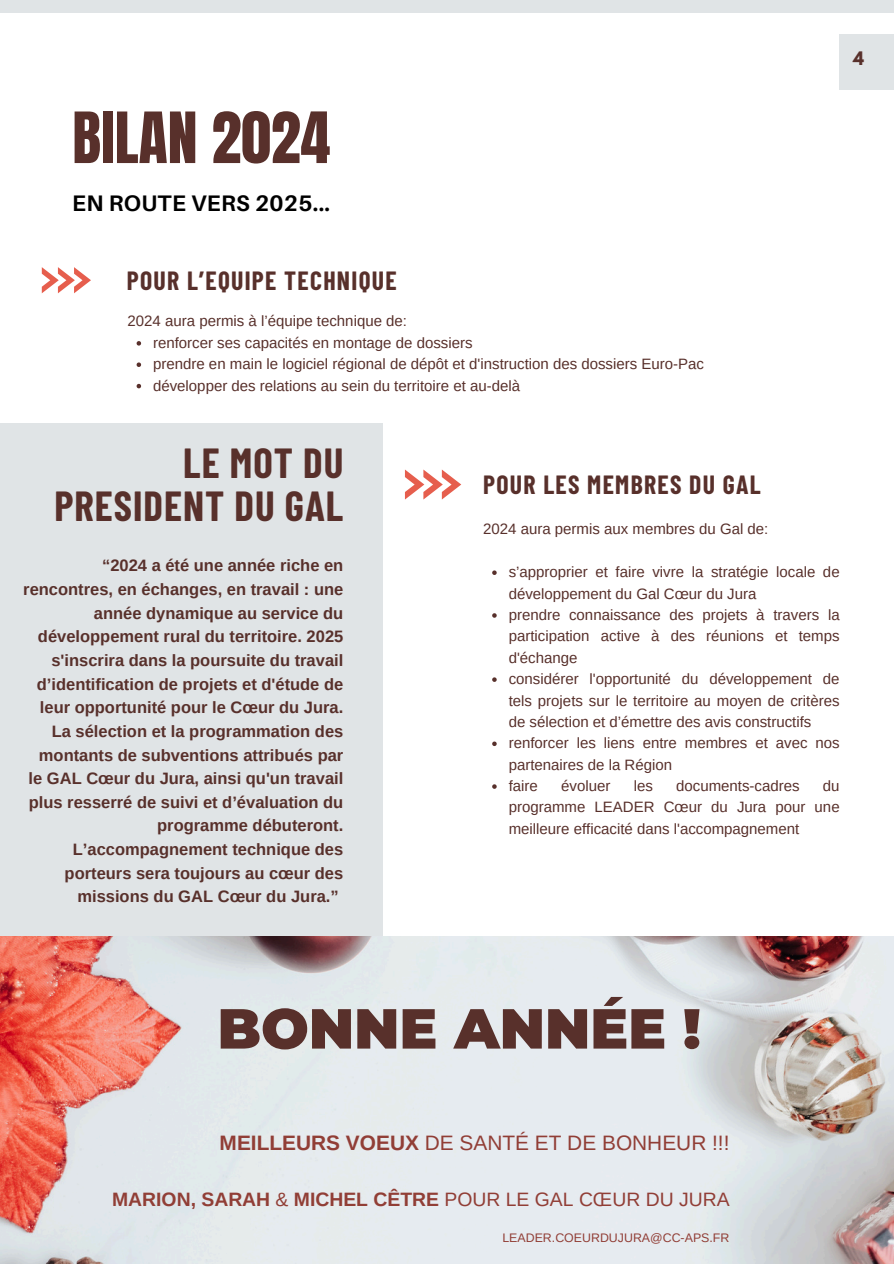
<style>
.page{position:relative;width:894px;height:1264px;background:#fff}
.page>*{position:absolute;margin:0;border:0;box-sizing:border-box;transform-origin:0 0}
.t1{font:60px "Anton";color:#58302b}
.t2{font:900 56.25px "Montserrat";color:#58302b}
.t3{font:700 41.1px/42.8px "Barlow Condensed";letter-spacing:.025em;color:#58302b;text-align:right}
.t4{font:700 25.65px "Barlow Condensed";letter-spacing:.05em;color:#58302b}
.t5{font:700 22.5px "Aileron";letter-spacing:.015em;color:#000}
.t6{font:20.85px "Arimo";color:#913e36}
.t7{font:700 19.35px "Arimo";color:#913e36}
.t8{font:700 16.5px/23.7px "Arimo";color:#58302b;text-align:right}
.t9{font:700 16.5px "League Spartan";color:#58302b}
.t10{font:15px/21.3px "Arimo";color:#58302b;text-align:justify}
.t11{font:12.3px "Arimo";color:#913e36}
.s1{font-weight:700}
.s2{font-weight:400}
</style>
<div class="page">
<svg style="left:42px;top:267px;width:49px;height:26px"></svg>
<div style="left:0;top:0;width:893px;height:12px;background:#e0e4e6"></div>
<svg style="left:405px;top:469px;width:56px;height:30px"></svg>
<div style="left:839px;top:34px;width:54px;height:55px;background:#e0e4e6"></div>
<img style="left:0;top:936px;width:893px;height:327px">
<div style="left:0;top:423px;width:383px;height:512px;background:#e0e4e6"></div>
<svg style="left:136px;top:341px;width:5px;height:4px"></svg>
<svg style="left:136px;top:362px;width:5px;height:5px"></svg>
<svg style="left:136px;top:384px;width:5px;height:4px"></svg>
<svg style="left:492px;top:570px;width:4px;height:5px"></svg>
<svg style="left:492px;top:613px;width:4px;height:4px"></svg>
<svg style="left:492px;top:677px;width:4px;height:5px"></svg>
<svg style="left:492px;top:741px;width:4px;height:5px"></svg>
<svg style="left:492px;top:784px;width:4px;height:4px"></svg>
<p class="t1" style="left:72px;top:95px;width:259px">BILAN 2024</p>
<h6 class="t5" style="left:72px;top:189px;width:259px">EN ROUTE VERS 2025...</h6>
<h2 class="t9" style="left:852px;top:51px;width:12px">4</h2>
<p class="t4" style="left:127px;top:265px;width:271px">POUR L’EQUIPE TECHNIQUE</p>
<h5 class="t10" style="left:127px;top:310px;width:281px">2024 aura permis à l’équipe technique de:</h5>
<p class="t10" style="left:153px;top:332px;width:321px">renforcer ses capacités en montage de dossiers</p>
<p class="t10" style="left:153px;top:353px;width:552px">prendre en main le logiciel régional de dépôt et d'instruction des dossiers Euro-Pac</p>
<h4 class="t10" style="left:153px;top:375px;width:368px">développer des relations au sein du territoire et au-delà</h4>
<p class="t3" style="left:54px;top:440px;width:290px">LE MOT DU<br>PRESIDENT DU GAL</p>
<p class="t8" style="left:23px;top:554px;width:321px">“2024 a été une année riche en rencontres, en échanges, en travail : une année dynamique au service du développement rural du territoire. 2025 s'inscrira dans la poursuite du travail d’identification de projets et d'étude de leur opportunité pour le Cœur du Jura.<br>La sélection et la programmation des montants de subventions attribués par le GAL Cœur du Jura, ainsi qu'un travail plus resserré de suivi et d’évaluation du programme débuteront.</p>
<p class="t8" style="left:65px;top:837px;width:280px;text-align:center">L’accompagnement technique des porteurs sera toujours au cœur des missions du GAL Cœur du Jura.”</p>
<h4 class="t4" style="left:483px;top:468px;width:279px">POUR LES MEMBRES DU GAL</h4>
<p class="t10" style="left:483px;top:518px;width:287px">2024 aura permis aux membres du Gal de:</p>
<p class="t10" style="left:508px;top:561px;width:332px">s’approprier et faire vivre la stratégie locale de développement du Gal Cœur du Jura</p>
<p class="t10" style="left:508px;top:604px;width:332px">prendre connaissance des projets à travers la participation active à des réunions et temps d'échange</p>
<p class="t10" style="left:508px;top:668px;width:332px">considérer l'opportunité du développement de tels projets sur le territoire au moyen de critères de sélection et d’émettre des avis constructifs</p>
<h3 class="t10" style="left:508px;top:732px;width:332px">renforcer les liens entre membres et avec nos partenaires de la Région</h3>
<p class="t10" style="left:508px;top:775px;width:31px">faire</p>
<p class="t10" style="left:561px;top:775px;width:51px">évoluer</p>
<p class="t10" style="left:633px;top:775px;width:21px">les</p>
<p class="t10" style="left:676px;top:775px;width:125px">documents-cadres</p>
<p class="t10" style="left:508px;top:775px;width:332px;text-indent:314px">du programme LEADER Cœur du Jura pour une meilleure efficacité dans l'accompagnement</p>
<h1 class="t2" style="left:217px;top:994px;width:484px">BONNE ANNÉE !</h1>
<p class="t6" style="left:219px;top:1130px;width:511px"><span class="s1">MEILLEURS VOEUX</span> DE SANTÉ ET DE BONHEUR !!!</p>
<p class="t7" style="left:112px;top:1188px;width:618px">MARION, SARAH <span class="s2">&amp;</span> MICHEL CÊTRE <span class="s2">POUR LE GAL CŒUR DU JURA</span></p>
<p class="t11" style="left:502px;top:1231px;width:228px">LEADER.COEURDUJURA@CC-APS.FR</p>
</div>
